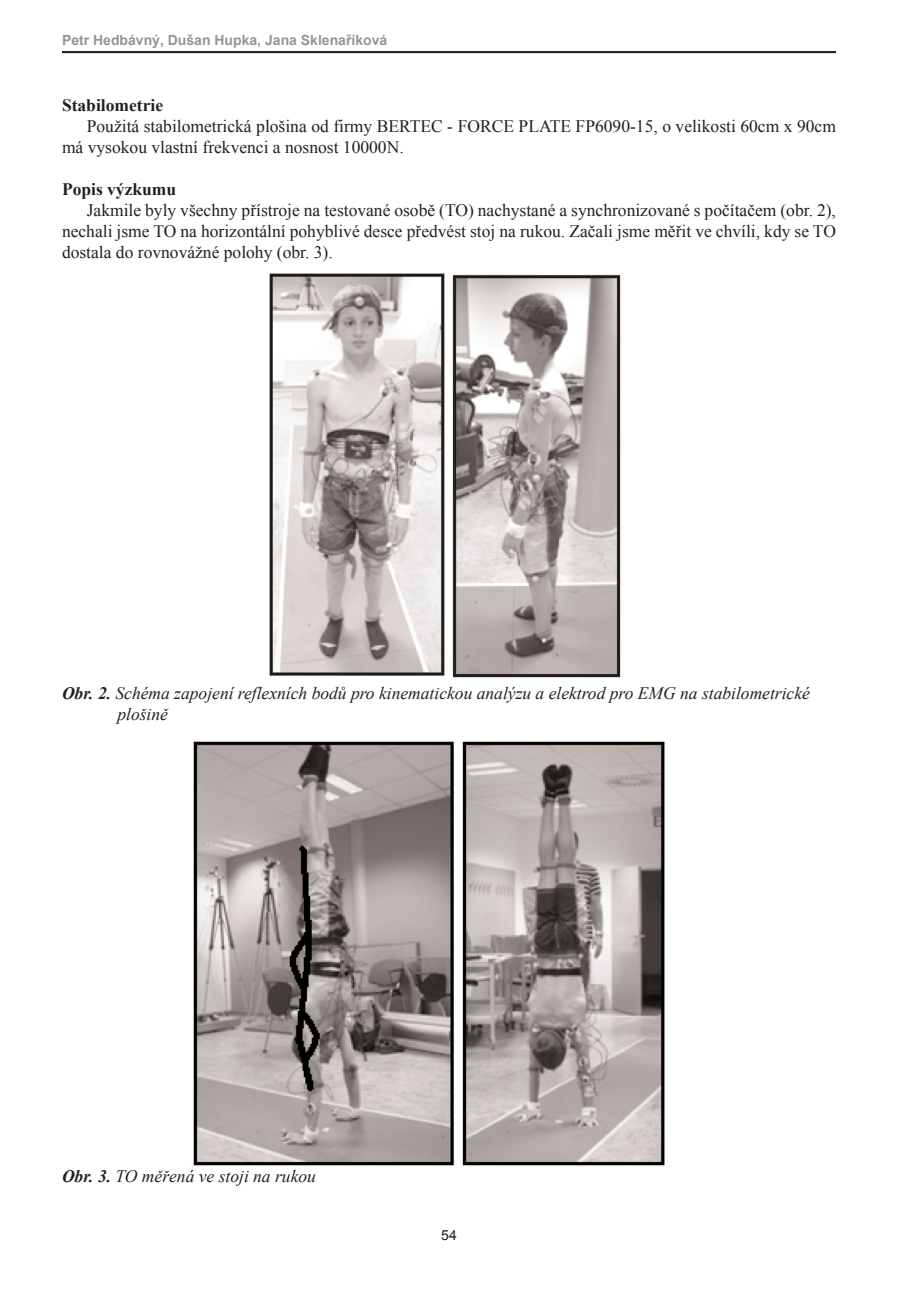
<style>
.page{position:relative;width:898px;height:1295px;background:#fff}
.page>*{position:absolute;margin:0;border:0;box-sizing:border-box;transform-origin:0 0}
.t1{font:17.5px/21px "Times New Roman";color:#231f20}
.t2{font:italic 17.5px/21px "Times New Roman";color:#231f20}
.t3{font:700 17.5px "Times New Roman";color:#231f20}
.t4{font:700 14px "Arial";color:#939598}
.t5{font:14px "Arial";color:#231f20}
.s1{font-weight:700}
</style>
<div class="page">
<hr style="left:62px;top:51px;width:774px;height:2px;background:#231f20">
<img style="left:269px;top:273px;width:352px;height:405px">
<img style="left:193px;top:742px;width:472px;height:424px">
<p class="t4" style="left:62px;top:32px;width:327px">Petr Hedbávný, Dušan Hupka, Jana Sklenaříková</p>
<p class="t3" style="left:62px;top:95px;width:103px">Stabilometrie</p>
<p class="t1" style="left:62px;top:116px;width:775px;text-indent:25px">Použitá stabilometrická plošina od firmy BERTEC - FORCE PLATE FP6090-15, o velikosti 60cm x 90cm má vysokou vlastní frekvenci a nosnost 10000N.</p>
<p class="t3" style="left:62px;top:179px;width:116px">Popis výzkumu</p>
<p class="t1" style="left:62px;top:200px;width:775px;text-align:justify;text-indent:25px">Jakmile byly všechny přístroje na testované osobě (TO) nachystané a synchronizované s počítačem (obr. 2), nechali jsme TO na horizontální pohyblivé desce předvést stoj na rukou. Začali jsme měřit ve chvíli, kdy se TO dostala do rovnovážné polohy (obr. 3).</p>
<p class="t2" style="left:117px;top:683px;width:694px;text-indent:-55px"><span class="s1">Obr. 2.</span> Schéma zapojení reflexních bodů pro kinematickou analýzu a elektrod pro EMG na stabilometrické plošině</p>
<p class="t2" style="left:62px;top:1166px;width:255px"><span class="s1">Obr. 3.</span> TO měřená ve stoji na rukou</p>
<p class="t5" style="left:441px;top:1227px;width:17px">54</p>
</div>
